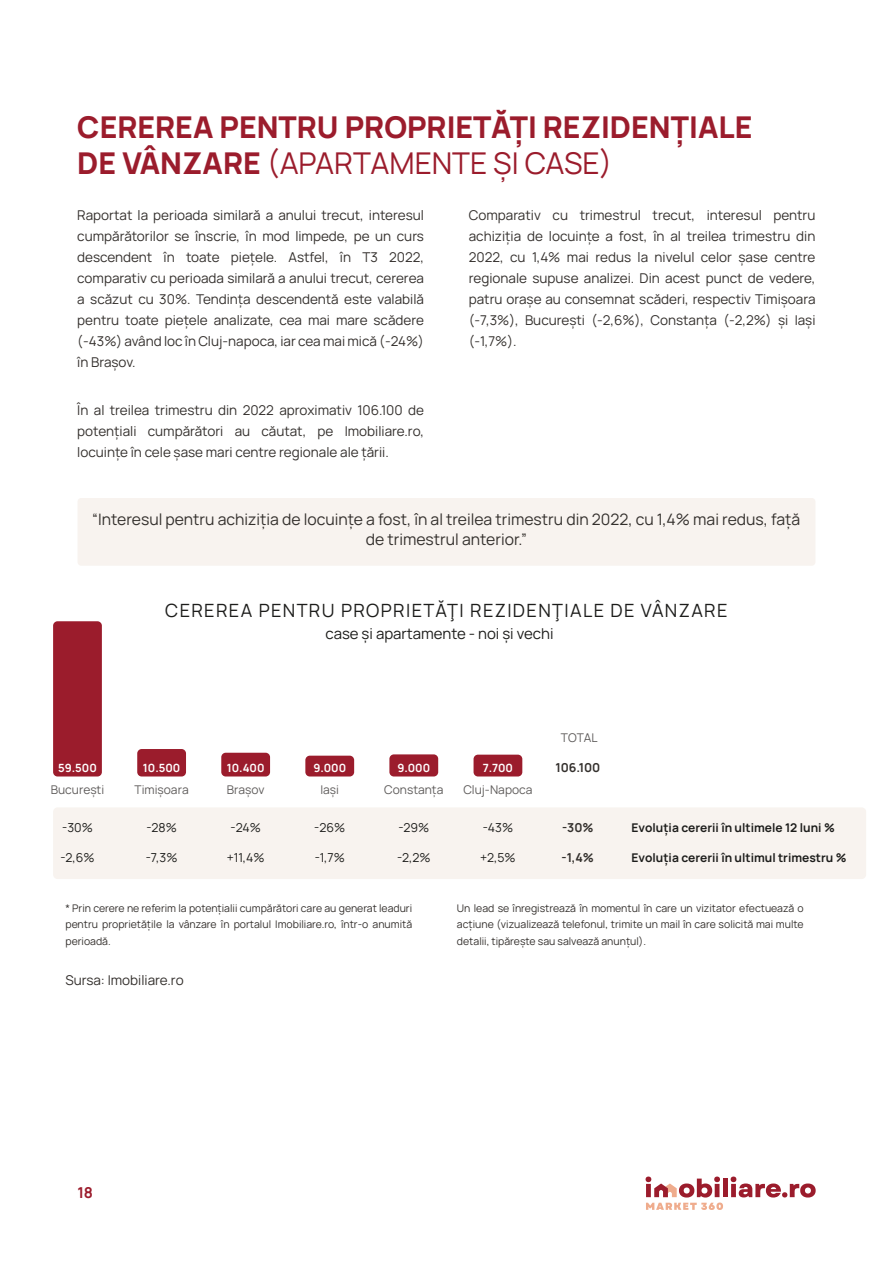
<style>
.page{position:relative;width:893px;height:1263px;background:#fff}
.page>*{position:absolute;margin:0;border:0;box-sizing:border-box;transform-origin:0 0}
.t1{font:800 30px/36px "Manrope";color:#9b1c2c}
.t2{font:18.3px "Manrope";letter-spacing:.075em;color:#1d1d1b}
.t3{font:15.75px/19.5px "Manrope";color:#34302d;text-align:center}
.t4{font:15px "Manrope";color:#1d1d1b}
.t5{font:700 15px "Manrope";color:#9b1c2c}
.t6{font:13.5px/21px "Manrope";color:#34302d;text-align:justify}
.t7{font:12.3px "Manrope";color:#1d1d1b}
.t8{font:700 12.3px "Manrope";color:#34302d}
.t9{font:700 12px "Manrope";color:#1d1d1b}
.t10{font:12px "Manrope";color:#5f5c5b}
.t11{font:700 11.4px "Manrope";color:#fff}
.t12{font:10.5px/16.5px "Manrope";color:#34302d;text-align:justify}
.s1{font-weight:400}
</style>
<div class="page">
<div style="left:723px;top:1178px;width:5px;height:19px;background:#9b1c2c"></div>
<svg style="left:731px;top:1176px;width:85px;height:21px"></svg>
<svg style="left:646px;top:1176px;width:77px;height:34px"></svg>
<div style="left:78px;top:498px;width:737px;height:68px;background:#f8f3ef;border-radius:4px"></div>
<div style="left:53px;top:621px;width:49px;height:155px;background:#9b1c2c;border-radius:4px"></div>
<div style="left:53px;top:807px;width:813px;height:72px;background:#f8f3ef;border-radius:4px"></div>
<div style="left:137px;top:749px;width:49px;height:27px;background:#9b1c2c;border-radius:4px"></div>
<div style="left:221px;top:753px;width:49px;height:23px;background:#9b1c2c;border-radius:4px"></div>
<div style="left:474px;top:755px;width:48px;height:21px;background:#9b1c2c;border-radius:4px"></div>
<div style="left:305px;top:756px;width:49px;height:20px;background:#9b1c2c;border-radius:4px"></div>
<div style="left:389px;top:754px;width:49px;height:22px;background:#9b1c2c;border-radius:4px"></div>
<h1 class="t1" style="left:77px;top:108px;width:677px">CEREREA PENTRU PROPRIETĂȚI REZIDENȚIALE<br>DE VÂNZARE <span class="s1">(APARTAMENTE ȘI CASE)</span></h1>
<p class="t6" style="left:77px;top:204px;width:348px">Raportat la perioada similară a anului trecut, interesul cumpărătorilor se înscrie, în mod limpede, pe un curs descendent în toate piețele. Astfel, în T3 2022, comparativ cu perioada similară a anului trecut, cererea a scăzut cu 30%. Tendința descendentă este valabilă pentru toate piețele analizate, cea mai mare scădere (-43%) având loc în Cluj-napoca, iar cea mai mică (-24%) în Brașov.</p>
<p class="t6" style="left:77px;top:399px;width:348px">În al treilea trimestru din 2022 aproximativ 106.100 de potențiali cumpărători au căutat, pe Imobiliare.ro, locuințe în cele șase mari centre regionale ale țării.</p>
<p class="t6" style="left:469px;top:204px;width:348px">Comparativ cu trimestrul trecut, interesul pentru achiziția de locuințe a fost, în al treilea trimestru din 2022, cu 1,4% mai redus la nivelul celor șase centre regionale supuse analizei. Din acest punct de vedere, patru orașe au consemnat scăderi, respectiv Timișoara (-7,3%), București (-2,6%), Constanța (-2,2%) și Iași (-1,7%).</p>
<p class="t3" style="left:92px;top:509px;width:709px">“Interesul pentru achiziția de locuințe a fost, în al treilea trimestru din 2022, cu 1,4% mai redus, față de trimestrul anterior.”</p>
<h2 class="t2" style="left:165px;top:597px;width:564px">CEREREA PENTRU PROPRIETĂŢI REZIDENŢIALE DE VÂNZARE</h2>
<p class="t4" style="left:325px;top:623px;width:230px">case și apartamente - noi și vechi</p>
<p class="t11" style="left:58px;top:760px;width:40px">59.500</p>
<p class="t11" style="left:143px;top:760px;width:39px">10.500</p>
<p class="t11" style="left:227px;top:760px;width:39px">10.400</p>
<p class="t11" style="left:313px;top:760px;width:34px">9.000</p>
<p class="t11" style="left:397px;top:760px;width:34px">9.000</p>
<p class="t11" style="left:483px;top:760px;width:32px">7.700</p>
<p class="t10" style="left:51px;top:781px;width:55px">București</p>
<p class="t10" style="left:135px;top:781px;width:56px">Timișoara</p>
<p class="t10" style="left:320px;top:782px;width:20px">Iași</p>
<p class="t10" style="left:384px;top:781px;width:61px">Constanța</p>
<p class="t10" style="left:463px;top:782px;width:71px">Cluj-Napoca</p>
<p class="t10" style="left:227px;top:782px;width:39px">Brașov</p>
<p class="t7" style="left:230px;top:819px;width:32px">-24%</p>
<p class="t7" style="left:314px;top:819px;width:32px">-26%</p>
<p class="t7" style="left:62px;top:819px;width:32px">-30%</p>
<p class="t7" style="left:146px;top:819px;width:32px">-28%</p>
<p class="t7" style="left:398px;top:819px;width:32px">-29%</p>
<p class="t7" style="left:483px;top:819px;width:32px">-43%</p>
<p class="t10" style="left:561px;top:729px;width:38px">TOTAL</p>
<p class="t8" style="left:555px;top:759px;width:47px">106.100</p>
<p class="t8" style="left:562px;top:819px;width:33px">-30%</p>
<p class="t7" style="left:60px;top:849px;width:36px">-2,6%</p>
<p class="t7" style="left:146px;top:849px;width:33px">-7,3%</p>
<p class="t7" style="left:397px;top:849px;width:35px">-2,2%</p>
<p class="t7" style="left:480px;top:849px;width:37px">+2,5%</p>
<p class="t7" style="left:227px;top:849px;width:39px">+11,4%</p>
<p class="t7" style="left:315px;top:849px;width:32px">-1,7%</p>
<p class="t8" style="left:562px;top:849px;width:34px">-1,4%</p>
<p class="t9" style="left:631px;top:819px;width:205px">Evoluția cererii în ultimele 12 luni %</p>
<p class="t9" style="left:631px;top:849px;width:217px">Evoluția cererii în ultimul trimestru %</p>
<p class="t12" style="left:65px;top:899px;width:348px">* Prin cerere ne referim la potențialii cumpărători care au generat leaduri pentru proprietățile la vânzare în portalul Imobiliare.ro, într-o anumită perioadă.</p>
<p class="t12" style="left:457px;top:899px;width:348px">Un lead se înregistrează în momentul în care un vizitator efectuează o acțiune (vizualizează telefonul, trimite un mail în care solicită mai multe detalii, tipărește sau salvează anunțul).</p>
<p class="t6" style="left:65px;top:968px;width:120px">Sursa: Imobiliare.ro</p>
<p class="t5" style="left:77px;top:1182px;width:17px">18</p>
</div>
